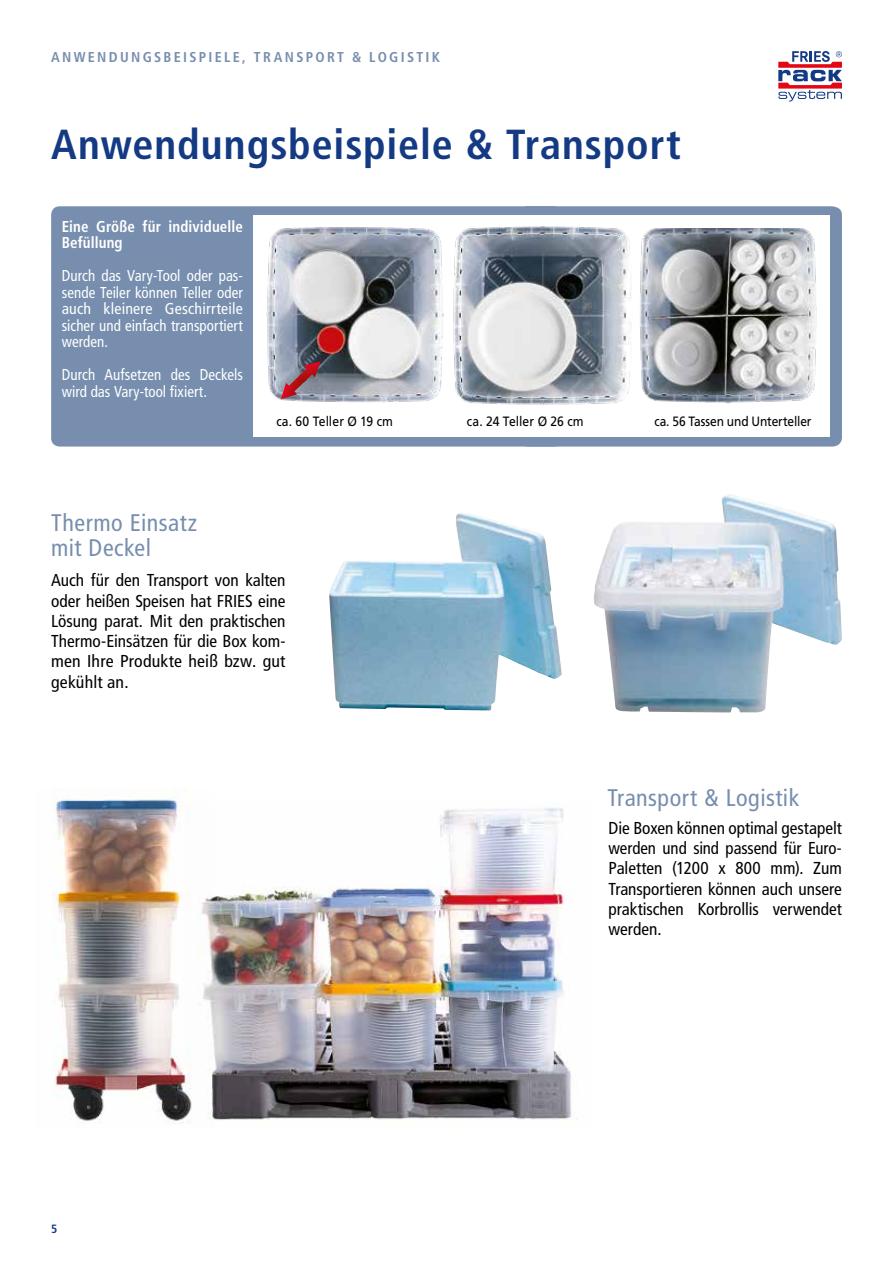
<style>
.page{position:relative;width:893px;height:1263px;background:#fff}
.page>*{position:absolute;margin:0;border:0;box-sizing:border-box;transform-origin:0 0}
.t1{font:700 condensed 42px "Frutiger LT Pro";letter-spacing:.02em;color:#143a84}
.t2{font:condensed 24px/25.5px "Frutiger LT Pro";letter-spacing:.02em;color:#778eae}
.t3{font:condensed 17.25px/20.2px "Frutiger LT Pro";color:#000;text-align:justify}
.t4{font:condensed 15.75px/16.5px "Frutiger LT Pro";letter-spacing:.005em;color:#fff;text-align:justify;scale:.95 1}
.t5{font:700 condensed 15.75px/16.5px "Frutiger LT Pro";letter-spacing:.01em;color:#fff;scale:.95 1}
.t6{font:700 condensed 14.25px "Frutiger LT Pro";letter-spacing:.16em;color:#778eae}
.t7{font:13.5px "Frutiger LT Pro";letter-spacing:-.005em;color:#000;scale:.9 1}
.t8{font:13.5px "Frutiger LT Pro";letter-spacing:-.005em;color:#000;scale:.89 1}
.t9{font:700 condensed 12px "Frutiger LT Pro";color:#143a84}
</style>
<div class="page">
<img style="left:213px;top:808px;width:359px;height:312px">
<svg style="left:557px;top:206px;width:285px;height:241px;background:#7f95b3"></svg>
<svg style="left:778px;top:51px;width:64px;height:51px"></svg>
<div style="left:51px;top:206px;width:512px;height:241px;background:#778eae;border-radius:9px"></div>
<div style="left:254px;top:215px;width:576px;height:221px;background:#fff"></div>
<img style="left:457px;top:226px;width:174px;height:179px">
<img style="left:640px;top:229px;width:192px;height:190px">
<img style="left:266px;top:227px;width:191px;height:176px">
<svg style="left:281px;top:361px;width:40px;height:38px;background:#966976"></svg>
<img style="left:52px;top:788px;width:161px;height:336px">
<img style="left:329px;top:513px;width:233px;height:197px">
<img style="left:594px;top:494px;width:248px;height:218px">
<p class="t6" style="left:51px;top:48px;width:390px">ANWENDUNGSBEISPIELE, TRANSPORT &amp; LOGISTIK</p>
<h1 class="t1" style="left:51px;top:120px;width:631px">Anwendungsbeispiele &amp; Transport</h1>
<p class="t5" style="left:62px;top:218px;width:192px">Eine Größe für individuelle<br>Befüllung</p>
<p class="t4" style="left:62px;top:267px;width:192px">Durch das Vary-Tool oder pas&shy;sende Teiler können Teller oder auch kleinere Geschirrteile sicher und einfach transportiert werden.</p>
<p class="t4" style="left:62px;top:366px;width:192px">Durch Aufsetzen des Deckels wird das Vary-tool fixiert.</p>
<p class="t7" style="left:276px;top:414px;width:131px">ca. 60 Teller Ø 19 cm</p>
<p class="t7" style="left:467px;top:414px;width:131px">ca. 24 Teller Ø 26 cm</p>
<p class="t8" style="left:654px;top:414px;width:178px">ca. 56 Tassen und Unterteller</p>
<h2 class="t2" style="left:51px;top:510px;width:147px">Thermo Einsatz mit Deckel</h2>
<p class="t3" style="left:51px;top:570px;width:236px">Auch für den Transport von kalten oder heißen Speisen hat FRIES eine Lösung parat. Mit den praktischen Thermo-Einsätzen für die Box kom&shy;men Ihre Produkte heiß bzw. gut gekühlt an.</p>
<p class="t9" style="left:51px;top:1222px;width:8px">5</p>
<h2 class="t2" style="left:607px;top:785px;width:193px">Transport &amp; Logistik</h2>
<p class="t3" style="left:609px;top:818px;width:235px">Die Boxen können optimal gestapelt werden und sind passend für Euro-Paletten (1200 x 800 mm). Zum Transportieren können auch unsere praktischen Korbrollis verwendet werden.</p>
</div>
